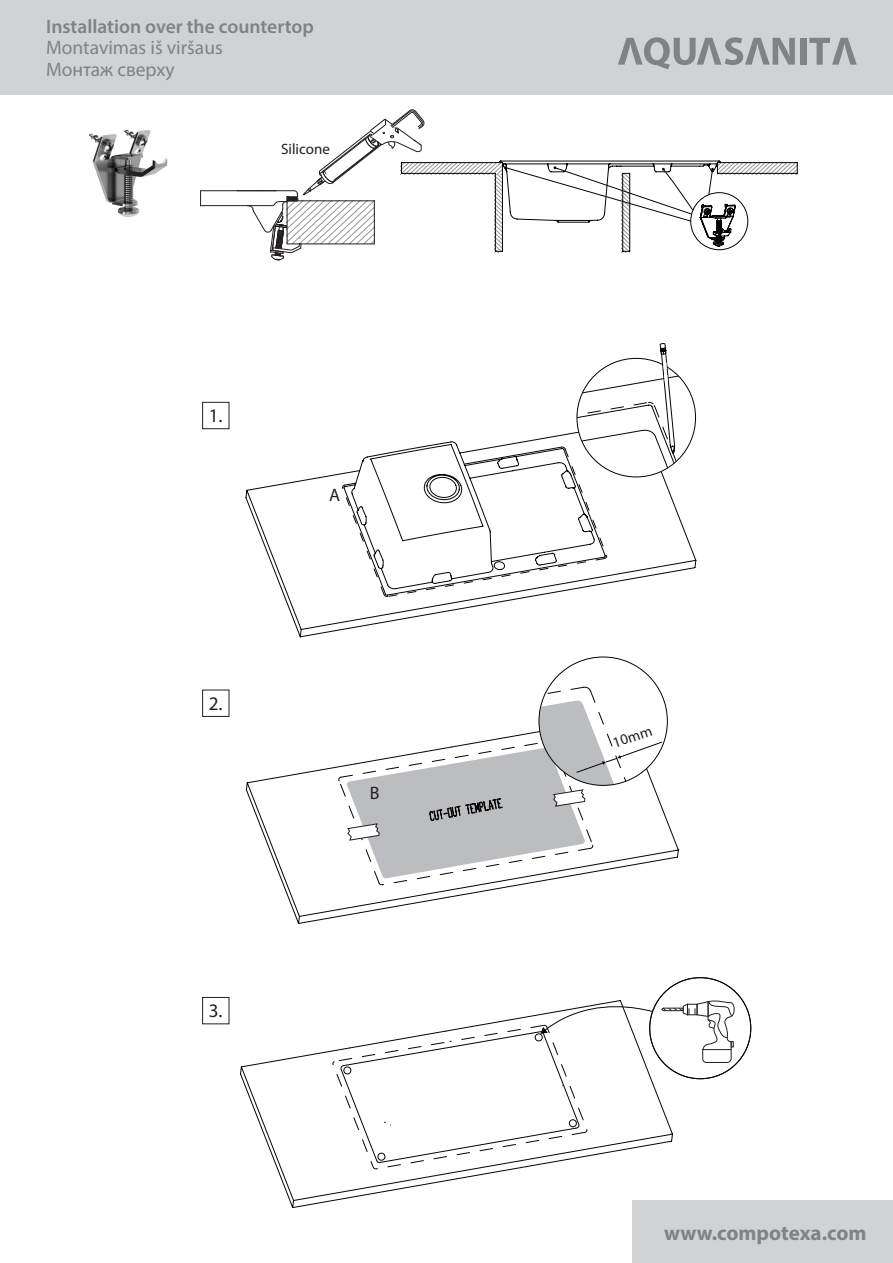
<style>
.page{position:relative;width:893px;height:1263px;background:#fff}
.page>*{position:absolute;margin:0;border:0;box-sizing:border-box;transform-origin:0 0}
.t1{font:700 21px "Myriad Pro";color:#808285}
.t2{font:19.5px/21px "Myriad Pro";color:#808285}
.t3{font:600 19.5px "Myriad Pro";color:#808285}
.t4{font:19.2px "Myriad Pro";color:#231f20}
.t5{font:18px "Myriad Pro";color:#231f20}
.t6{font:15px "Myriad Pro";color:#231f20}
</style>
<div class="page">
<img style="left:89px;top:130px;width:79px;height:87px">
<svg style="left:246px;top:729px;width:433px;height:195px"></svg>
<svg style="left:240px;top:1000px;width:433px;height:208px"></svg>
<svg style="left:661px;top:1000px;width:73px;height:63px"></svg>
<svg style="left:332px;top:1000px;width:320px;height:169px"></svg>
<div style="left:0;top:0;width:893px;height:94px;background:#d1d2d4"></div>
<div style="left:632px;top:1200px;width:261px;height:63px;background:#d1d2d4"></div>
<svg style="left:618px;top:37px;width:177px;height:32px"></svg>
<div style="left:800px;top:38px;width:6px;height:27px;background:#808285"></div>
<svg style="left:809px;top:38px;width:48px;height:27px"></svg>
<div style="left:202px;top:402px;width:27px;height:27px;border:1px solid #231f20"></div>
<div style="left:202px;top:690px;width:27px;height:27px;border:1px solid #231f20"></div>
<div style="left:202px;top:997px;width:27px;height:27px;border:1px solid #231f20"></div>
<svg style="left:245px;top:425px;width:451px;height:212px"></svg>
<svg style="left:342px;top:343px;width:353px;height:254px"></svg>
<svg style="left:338px;top:657px;width:329px;height:228px"></svg>
<svg style="left:200px;top:94px;width:598px;height:167px"></svg>
<p class="t3" style="left:46px;top:15px;width:269px">Installation over the countertop</p>
<p class="t2" style="left:46px;top:37px;width:178px">Montavimas iš viršaus<br>Монтаж сверху</p>
<p class="t6" style="left:281px;top:140px;width:50px">Silicone</p>
<p class="t4" style="left:209px;top:404px;width:15px">1.</p>
<p class="t4" style="left:209px;top:691px;width:15px">2.</p>
<p class="t4" style="left:209px;top:999px;width:15px">3.</p>
<p class="t5" style="left:329px;top:484px;width:13px">A</p>
<p class="t5" style="left:370px;top:781px;width:11px">B</p>
<p class="t6" style="left:610px;top:734px;width:42px;rotate:-18deg">10 mm</p>
<p class="t1" style="left:664px;top:1219px;width:204px">www.compotexa.com</p>
</div>
